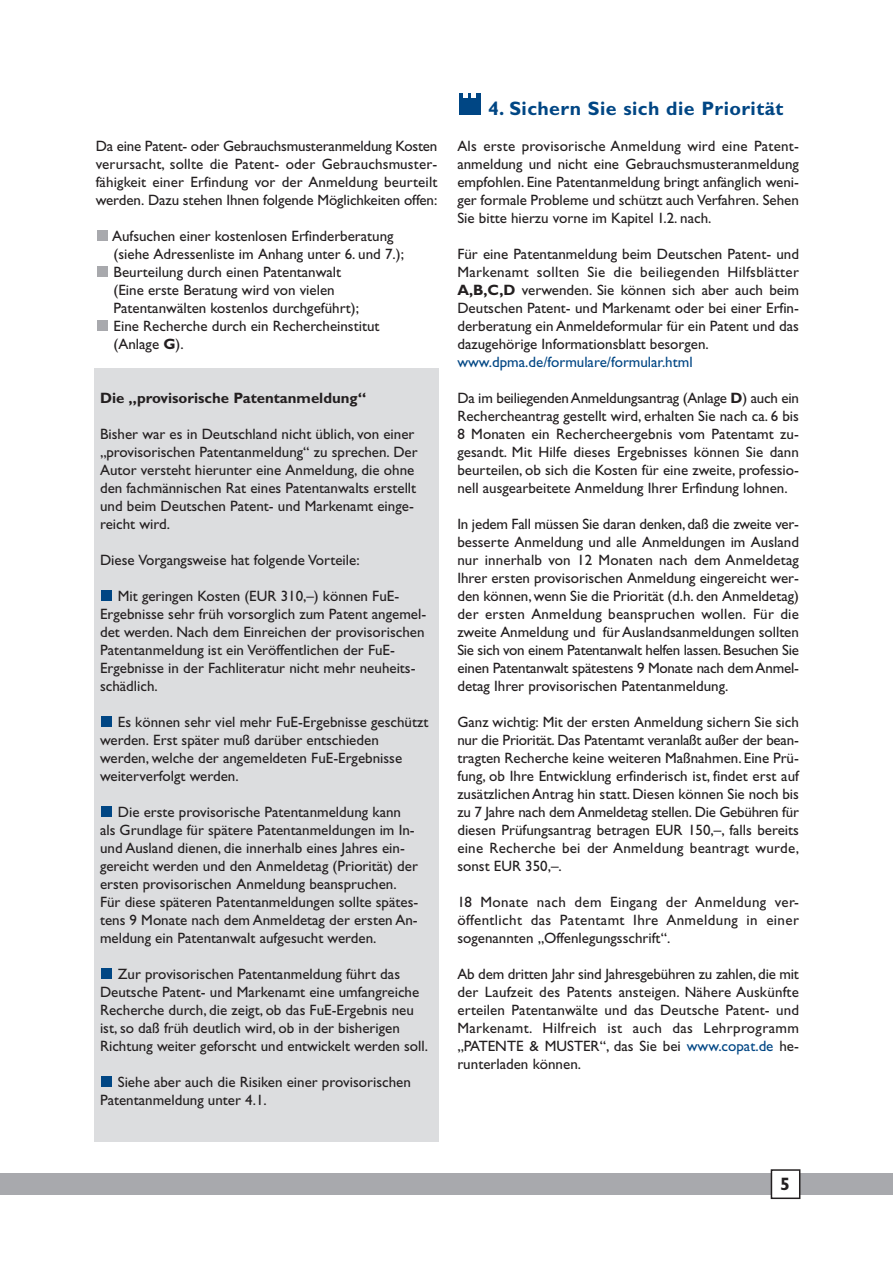
<style>
.page{position:relative;width:893px;height:1263px;background:#fff}
.page>*{position:absolute;margin:0;border:0;box-sizing:border-box;transform-origin:0 0}
.t1{font:700 19.5px "Gill Sans";letter-spacing:.02em;color:#004684}
.t2{font:700 18px "Gill Sans";color:#231f20}
.t3{font:15px/18px "Gill Sans";color:#231f20;text-align:justify}
.t4{font:15px "Gill Sans";color:#004684}
.t5{font:700 15px "Gill Sans";color:#231f20}
.s1{font-weight:700}
.s2{color:#004684}
</style>
<div class="page">
<div style="left:94px;top:368px;width:345px;height:774px;background:#dcdddf"></div>
<div style="left:0;top:1174px;width:892px;height:21px;background:#a8a9ad"></div>
<div style="left:771px;top:1170px;width:28px;height:28px;background:#fff"></div>
<div style="left:770px;top:1169px;width:30px;height:30px;border:2px solid #231f20"></div>
<div style="left:97px;top:320px;width:11px;height:11px;background:#a8a9ad"></div>
<div style="left:97px;top:266px;width:11px;height:11px;background:#a8a9ad"></div>
<div style="left:97px;top:230px;width:11px;height:11px;background:#a8a9ad"></div>
<div style="left:459px;top:94px;width:21px;height:21px;background:#004684"></div>
<svg style="left:463px;top:93px;width:13px;height:5px"></svg>
<div style="left:101px;top:1076px;width:11px;height:11px;background:#004684"></div>
<div style="left:101px;top:968px;width:11px;height:11px;background:#004684"></div>
<div style="left:101px;top:806px;width:11px;height:11px;background:#004684"></div>
<div style="left:101px;top:716px;width:11px;height:11px;background:#004684"></div>
<div style="left:101px;top:590px;width:11px;height:11px;background:#004684"></div>
<p class="t3" style="left:96px;top:139px;width:343px">Da eine Patent- oder Gebrauchsmusteranmeldung Kosten verursacht, sollte die Patent- oder Gebrauchsmuster&shy;fähigkeit einer Erfindung vor der Anmeldung beurteilt werden. Dazu stehen Ihnen folgende Möglichkeiten offen:</p>
<p class="t3" style="left:112px;top:229px;width:293px;text-align:left">Aufsuchen einer kostenlosen Erfinderberatung (siehe Adressenliste im Anhang unter 6. und 7.); Beurteilung durch einen Patentanwalt<br>(Eine erste Beratung wird von vielen Patentanwälten kostenlos durchgeführt);<br>Eine Recherche durch ein Rechercheinstitut (Anlage <span class="s1">G</span>).</p>
<p class="t5" style="left:100px;top:393px;width:268px">Die „provisorische Patentanmeldung“</p>
<p class="t3" style="left:100px;top:427px;width:319px;text-align:left">Bisher war es in Deutschland nicht üblich, von einer „provisorischen Patentanmeldung“ zu sprechen. Der Autor versteht hierunter eine Anmeldung, die ohne den fachmännischen Rat eines Patentanwalts erstellt und beim Deutschen Patent- und Markenamt einge&shy;reicht wird.</p>
<p class="t3" style="left:100px;top:553px;width:261px">Diese Vorgangsweise hat folgende Vorteile:</p>
<p class="t3" style="left:100px;top:589px;width:328px;text-align:left;text-indent:18px">Mit geringen Kosten (EUR 310,–) können FuE-Ergebnisse sehr früh vorsorglich zum Patent angemel&shy;det werden. Nach dem Einreichen der provisorischen Patentanmeldung ist ein Veröffentlichen der FuE-Ergebnisse in der Fachliteratur nicht mehr neuheits&shy;schädlich.</p>
<p class="t3" style="left:100px;top:715px;width:330px;text-align:left;text-indent:18px">Es können sehr viel mehr FuE-Ergebnisse geschützt werden. Erst später muß darüber entschieden werden, welche der angemeldeten FuE-Ergebnisse weiterverfolgt werden.</p>
<p class="t3" style="left:100px;top:805px;width:320px;text-align:left;text-indent:18px">Die erste provisorische Patentanmeldung kann als Grundlage für spätere Patentanmeldungen im In&shy;und Ausland dienen, die innerhalb eines Jahres ein&shy;gereicht werden und den Anmeldetag (Priorität) der ersten provisorischen Anmeldung beanspruchen.<br>Für diese späteren Patentanmeldungen sollte spätes&shy;tens 9 Monate nach dem Anmeldetag der ersten An&shy;meldung ein Patentanwalt aufgesucht werden.</p>
<p class="t3" style="left:100px;top:967px;width:329px;text-align:left;text-indent:18px">Zur provisorischen Patentanmeldung führt das Deutsche Patent- und Markenamt eine umfangreiche Recherche durch, die zeigt, ob das FuE-Ergebnis neu ist, so daß früh deutlich wird, ob in der bisherigen Richtung weiter geforscht und entwickelt werden soll.</p>
<p class="t3" style="left:100px;top:1075px;width:312px;text-indent:18px">Siehe aber auch die Risiken einer provisorischen<br>Patentanmeldung unter 4.1.</p>
<h1 class="t1" style="left:488px;top:102px;width:297px">4. Sichern Sie sich die Priorität</h1>
<p class="t3" style="left:457px;top:139px;width:343px">Als erste provisorische Anmeldung wird eine Patent&shy;anmeldung und nicht eine Gebrauchsmusteranmeldung empfohlen. Eine Patentanmeldung bringt anfänglich weni&shy;ger formale Probleme und schützt auch Verfahren. Sehen Sie bitte hierzu vorne im Kapitel 1.2. nach.</p>
<p class="t3" style="left:457px;top:247px;width:343px">Für eine Patentanmeldung beim Deutschen Patent- und Markenamt sollten Sie die beiliegenden Hilfsblätter <span class="s1">A,B,C,D</span> verwenden. Sie können sich aber auch beim Deutschen Patent- und Markenamt oder bei einer Erfin&shy;derberatung ein Anmeldeformular für ein Patent und das dazugehörige Informationsblatt besorgen.</p>
<p class="t4" style="left:457px;top:357px;width:237px">www.dpma.de/formulare/formular.html</p>
<p class="t3" style="left:457px;top:391px;width:343px">Da im beiliegenden Anmeldungsantrag (Anlage <span class="s1">D</span>) auch ein Rechercheantrag gestellt wird, erhalten Sie nach ca. 6 bis 8 Monaten ein Rechercheergebnis vom Patentamt zu&shy;gesandt. Mit Hilfe dieses Ergebnisses können Sie dann beurteilen, ob sich die Kosten für eine zweite, professio&shy;nell ausgearbeitete Anmeldung Ihrer Erfindung lohnen.</p>
<p class="t3" style="left:457px;top:517px;width:343px">In jedem Fall müssen Sie daran denken,daß die zweite ver&shy;besserte Anmeldung und alle Anmeldungen im Ausland nur innerhalb von 12 Monaten nach dem Anmeldetag Ihrer ersten provisorischen Anmeldung eingereicht wer&shy;den können, wenn Sie die Priorität (d.h. den Anmeldetag) der ersten Anmeldung beanspruchen wollen. Für die zweite Anmeldung und für Auslandsanmeldungen sollten Sie sich von einem Patentanwalt helfen lassen.Besuchen Sie einen Patentanwalt spätestens 9 Monate nach dem Anmel&shy;detag Ihrer provisorischen Patentanmeldung.</p>
<p class="t3" style="left:457px;top:715px;width:343px">Ganz wichtig: Mit der ersten Anmeldung sichern Sie sich nur die Priorität. Das Patentamt veranlaßt außer der bean&shy;tragten Recherche keine weiteren Maßnahmen. Eine Prü&shy;fung, ob Ihre Entwicklung erfinderisch ist, findet erst auf zusätzlichen Antrag hin statt. Diesen können Sie noch bis zu 7 Jahre nach dem Anmeldetag stellen. Die Gebühren für diesen Prüfungsantrag betragen EUR 150,–, falls bereits eine Recherche bei der Anmeldung beantragt wurde, sonst EUR 350,–.</p>
<p class="t3" style="left:457px;top:895px;width:343px">18 Monate nach dem Eingang der Anmeldung ver&shy;öffentlicht das Patentamt Ihre Anmeldung in einer sogenannten „Offenlegungsschrift“.</p>
<p class="t3" style="left:457px;top:967px;width:343px">Ab dem dritten Jahr sind Jahresgebühren zu zahlen,die mit der Laufzeit des Patents ansteigen. Nähere Auskünfte erteilen Patentanwälte und das Deutsche Patent- und Markenamt. Hilfreich ist auch das Lehrprogramm „PATENTE &amp; MUSTER“, das Sie bei <span class="s2">www.copat.de</span> he&shy;runterladen können.</p>
<p class="t2" style="left:780px;top:1177px;width:11px">5</p>
</div>
